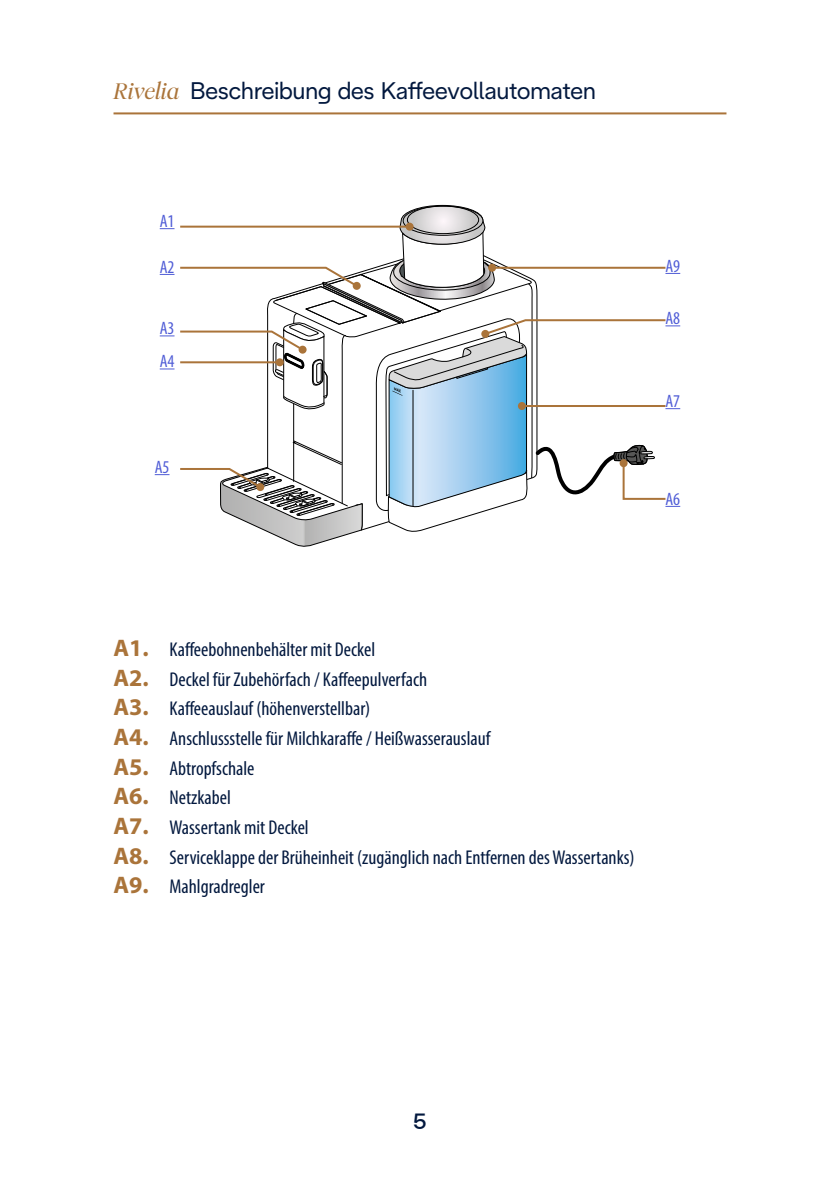
<style>
.page{position:relative;width:840px;height:1191px;background:#fff}
.page>*{position:absolute;margin:0;border:0;box-sizing:border-box;transform-origin:0 0}
.didascalie_-_titolo{font:24px "De Longhi Sans";color:#02183e}
.t1{font:500 22px "De Longhi Sans";color:#02183e}
.t2{font:condensed 20px "Myriad Pro";color:#02183e}
.testo{font:condensed 18px "Myriad Pro";color:#4f5cd6}
.s1{font-family:"De Longhi Serif";font-style:italic;color:#aa743a}
.s2{font-weight:700;font-stretch:normal;font-size:24px;color:#aa743a}
</style>
<div class="page">
<hr style="left:113px;top:112px;width:613px;height:2px;background:#aa743a">
<svg style="left:155px;top:205px;width:524px;height:342px"></svg>
<p class="didascalie_-_titolo" style="left:113px;top:76px;width:483px"><span class="s1">Rivelia</span> Beschreibung des Kaffeevollautomaten</p>
<p class="testo" style="left:160px;top:210px;width:16px">A1</p>
<p class="testo" style="left:160px;top:256px;width:16px">A2</p>
<p class="testo" style="left:160px;top:317px;width:16px">A3</p>
<p class="testo" style="left:160px;top:350px;width:16px">A4</p>
<p class="testo" style="left:155px;top:456px;width:16px">A5</p>
<p class="testo" style="left:665px;top:255px;width:16px">A9</p>
<p class="testo" style="left:665px;top:307px;width:16px">A8</p>
<p class="testo" style="left:665px;top:390px;width:16px">A7</p>
<p class="testo" style="left:665px;top:488px;width:16px">A6</p>
<p class="t2" style="left:113px;top:637px;width:263px"><span class="s2">A1.</span> Kaffeebohnenbehälter mit Deckel</p>
<p class="t2" style="left:113px;top:667px;width:315px"><span class="s2">A2.</span> Deckel für Zubehörfach / Kaffeepulverfach</p>
<p class="t2" style="left:113px;top:696px;width:258px"><span class="s2">A3.</span> Kaffeeauslauf (höhenverstellbar)</p>
<p class="t2" style="left:113px;top:726px;width:378px"><span class="s2">A4.</span> Anschlussstelle für Milchkaraffe / Heißwasserauslauf</p>
<p class="t2" style="left:113px;top:756px;width:142px"><span class="s2">A5.</span> Abtropfschale</p>
<p class="t2" style="left:113px;top:785px;width:119px"><span class="s2">A6.</span> Netzkabel</p>
<p class="t2" style="left:113px;top:815px;width:197px"><span class="s2">A7.</span> Wassertank mit Deckel</p>
<p class="t2" style="left:113px;top:845px;width:522px"><span class="s2">A8.</span> Serviceklappe der Brüheinheit (zugänglich nach Entfernen des Wassertanks)</p>
<p class="t2" style="left:113px;top:874px;width:153px"><span class="s2">A9.</span> Mahlgradregler</p>
<p class="t1" style="left:413px;top:1108px;width:16px">5</p>
</div>
